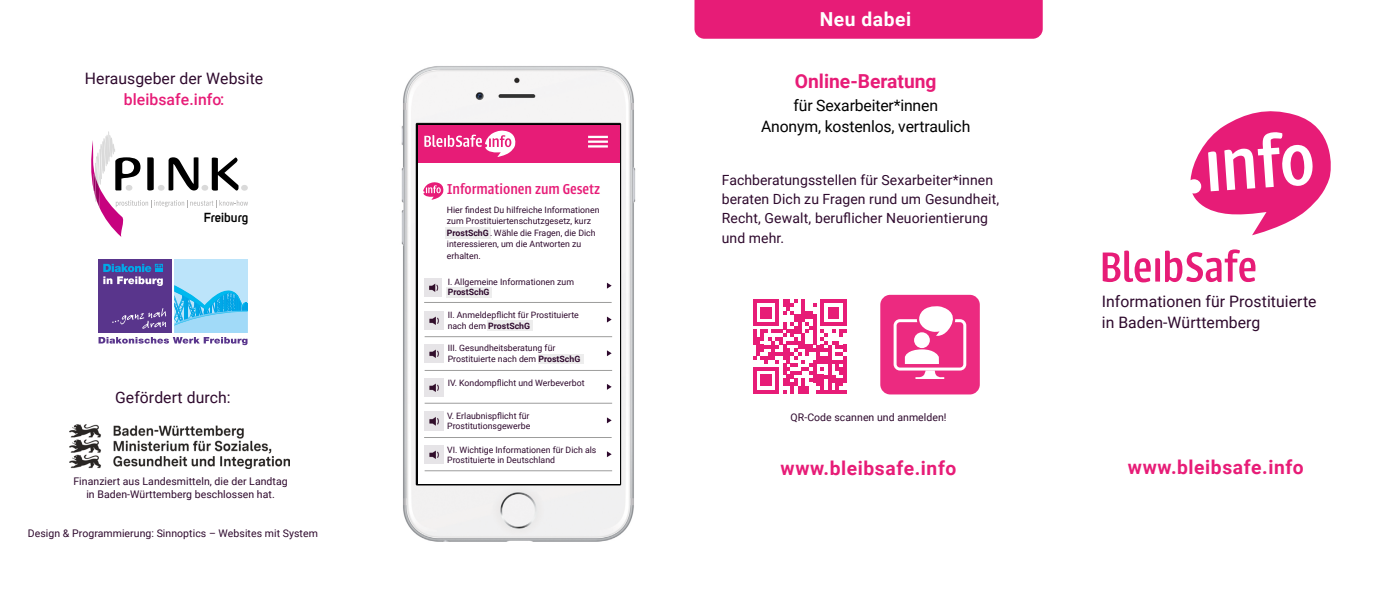
<style>
.page{position:relative;width:1389px;height:596px;background:#fff}
.page>*{position:absolute;margin:0;border:0;box-sizing:border-box;transform-origin:0 0}
.t1{font:700 19.25px "Roboto";letter-spacing:.03em;color:#e71c77}
.t2{font:700 19.25px "Roboto";color:#e71c77}
.t3{font:700 19.25px "Roboto";letter-spacing:.03em;color:#fff}
.t4{font:15.75px/21px "Roboto";letter-spacing:.005em;color:#2e092d}
.t5{font:15.75px/21px "Roboto";letter-spacing:-.01em;color:#000;text-align:center}
.t6{font:500 15.75px "Urbana";color:#e71c77}
.t7{font:500 15.75px "Roboto";letter-spacing:.005em;color:#e71c77}
.t8{font:14px/19.2px "Roboto";letter-spacing:.005em;color:#2e092d}
.t9{font:600 12.95px "Uni Sans";letter-spacing:.005em;color:#000}
.t10{font:10.5px/12.2px "Roboto";letter-spacing:.005em;color:#2e092d;text-align:center}
.t11{font:8.75px/11.4px "Roboto";color:#2e092d}
.t12{font:700 8.75px "Roboto";color:#2e092d}
.s1{font-weight:700}
</style>
<div class="page">
<img style="left:401px;top:66px;width:235px;height:476px">
<svg style="left:1191px;top:111px;width:140px;height:124px"></svg>
<svg style="left:1103px;top:249px;width:152px;height:33px"></svg>
<div style="left:418px;top:150px;width:202px;height:332px;background:#fff"></div>
<div style="left:174px;top:259px;width:74px;height:74px;background:#bce4fa"></div>
<div style="left:99px;top:259px;width:73px;height:74px;background:#59358c"></div>
<svg style="left:99px;top:264px;width:149px;height:81px"></svg>
<svg style="left:91px;top:131px;width:157px;height:106px"></svg>
<div style="left:880px;top:294px;width:100px;height:100px;background:#ec2a80;border-radius:10px"></div>
<svg style="left:915px;top:370px;width:29px;height:9px"></svg>
<svg style="left:905px;top:349px;width:34px;height:15px"></svg>
<div style="left:914px;top:332px;width:16px;height:16px;background:#fff;border-radius:50%"></div>
<div style="left:894px;top:319px;width:72px;height:51px;border:3px solid #fff;border-radius:5px"></div>
<svg style="left:915px;top:306px;width:46px;height:34px"></svg>
<svg style="left:753px;top:299px;width:94px;height:94px"></svg>
<div style="left:694px;top:0;width:349px;height:39px;background:#e71c77"></div>
<img style="left:69px;top:424px;width:221px;height:44px">
<div style="left:538px;top:354px;width:46px;height:9px;background:#ededed"></div>
<div style="left:487px;top:320px;width:46px;height:10px;background:#ededed"></div>
<div style="left:447px;top:287px;width:45px;height:11px;background:#ededed"></div>
<div style="left:445px;top:227px;width:45px;height:11px;background:#ededed"></div>
<div style="left:418px;top:125px;width:202px;height:38px;background:#e71c77"></div>
<svg style="left:424px;top:130px;width:92px;height:27px"></svg>
<svg style="left:423px;top:182px;width:21px;height:18px"></svg>
<hr style="left:424px;top:302px;width:188px;height:1px;background:#9d9d9c">
<hr style="left:425px;top:336px;width:187px;height:1px;background:#9d9d9c">
<hr style="left:425px;top:370px;width:187px;height:1px;background:#9d9d9c">
<hr style="left:425px;top:402px;width:187px;height:1px;background:#9d9d9c">
<hr style="left:424px;top:437px;width:188px;height:1px;background:#9d9d9c">
<hr style="left:425px;top:470px;width:187px;height:1px;background:#9d9d9c">
<svg style="left:607px;top:282px;width:5px;height:6px"></svg>
<svg style="left:607px;top:451px;width:5px;height:6px"></svg>
<svg style="left:607px;top:417px;width:5px;height:6px"></svg>
<svg style="left:607px;top:384px;width:5px;height:5px"></svg>
<svg style="left:607px;top:350px;width:5px;height:6px"></svg>
<svg style="left:607px;top:316px;width:5px;height:6px"></svg>
<img style="left:424px;top:278px;width:18px;height:18px">
<hr style="left:588px;top:136px;width:20px;height:2px;background:#fff">
<hr style="left:588px;top:140px;width:20px;height:3px;background:#fff">
<hr style="left:588px;top:145px;width:20px;height:2px;background:#fff">
<img style="left:425px;top:311px;width:18px;height:18px">
<img style="left:425px;top:445px;width:18px;height:18px">
<img style="left:425px;top:411px;width:18px;height:19px">
<img style="left:425px;top:378px;width:18px;height:18px">
<img style="left:425px;top:344px;width:18px;height:18px">
<h2 class="t4" style="left:85px;top:68px;width:180px">Herausgeber der Website</h2>
<h2 class="t7" style="left:124px;top:89px;width:102px">bleibsafe.info:</h2>
<h3 class="t9" style="left:204px;top:210px;width:46px">Freiburg</h3>
<h2 class="t4" style="left:115px;top:386px;width:117px">Gefördert durch:</h2>
<p class="t10" style="left:73px;top:474px;width:216px">Finanziert aus Landesmitteln, die der Landtag in Baden-Württemberg beschlossen hat.</p>
<p class="t10" style="left:28px;top:526px;width:292px">Design &amp; Programmierung: Sinnoptics – Websites mit System</p>
<h2 class="t6" style="left:447px;top:180px;width:154px">Informationen zum Gesetz</h2>
<p class="t11" style="left:447px;top:204px;width:154px">Hier findest Du hilfreiche Informationen zum Prostituiertenschutzgesetz, kurz <span class="s1">ProstSchG</span>. Wähle die Fragen, die Dich interessieren, um die Antworten zu erhalten.</p>
<p class="t11" style="left:448px;top:275px;width:128px">I. Allgemeine Informationen zum</p>
<p class="t12" style="left:448px;top:286px;width:43px">ProstSchG</p>
<p class="t11" style="left:448px;top:309px;width:133px;line-height:10.5px">II. Anmeldepflicht für Prostituierte nach dem <span class="s1">ProstSchG</span></p>
<p class="t11" style="left:448px;top:342px;width:134px;line-height:10.5px">III. Gesundheitsberatung für<br>Prostituierte nach dem <span class="s1">ProstSchG</span></p>
<p class="t11" style="left:448px;top:376px;width:138px">IV. Kondompflicht und Werbeverbot</p>
<p class="t11" style="left:447px;top:410px;width:85px;line-height:10.5px">V. Erlaubnispflicht für<br>Prostitutionsgewerbe</p>
<p class="t11" style="left:447px;top:443px;width:151px;line-height:10.5px">VI. Wichtige Informationen für Dich als<br>Prostituierte in Deutschland</p>
<h1 class="t3" style="left:820px;top:6px;width:93px">Neu dabei</h1>
<h1 class="t2" style="left:795px;top:67px;width:143px">Online-Beratung</h1>
<h2 class="t5" style="left:761px;top:94px;width:211px">für Sexarbeiter*innen<br>Anonym, kostenlos, vertraulich</h2>
<h3 class="t8" style="left:722px;top:169px;width:279px">Fachberatungsstellen für Sexarbeiter*innen beraten Dich zu Fragen rund um Gesundheit, Recht, Gewalt, beruflicher Neuorientierung und mehr.</h3>
<p class="t10" style="left:791px;top:410px;width:158px">QR-Code scannen und anmelden!</p>
<h1 class="t1" style="left:781px;top:454px;width:177px">www.bleibsafe.info</h1>
<h2 class="t4" style="left:1102px;top:290px;width:216px">Informationen für Prostituierte in Baden-Württemberg</h2>
<h1 class="t1" style="left:1128px;top:453px;width:177px">www.bleibsafe.info</h1>
</div>
